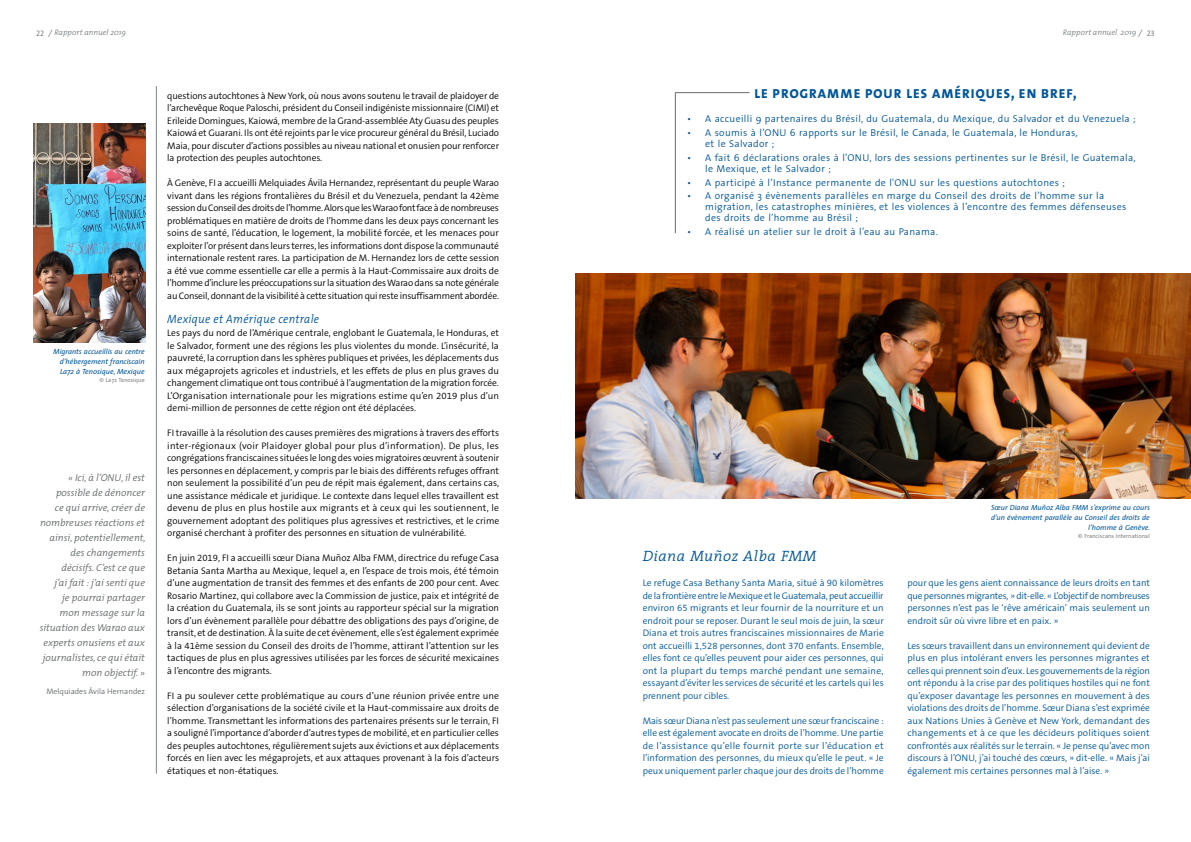
<style>
.page{position:relative;width:1191px;height:842px;background:#fff}
.page>*{position:absolute;margin:0;border:0;box-sizing:border-box;transform-origin:0 0}
.fi_17_subhead_neu{font:17px "The Mix Bold Caps";letter-spacing:.03em;color:#00569a;scale:.92 1}
.fi_17_head{font:italic 300 15px "The Serif";letter-spacing:.03em;color:#00569a}
.fi_17_subhead_neu-2{font:italic 300 12px "The Mix";letter-spacing:.03em;color:#00569a;scale:.92 1}
.t1{font:300 10px/11px "The Sans";letter-spacing:.03em;color:#00569a}
.fi_17_zitate{font:italic 300 10px/15px "The Mix";color:#676c6e;text-align:right}
.fi_17_fließtext_neu{font:300 9.5px/12.5px "The Sans B W4";color:#000;text-align:justify}
.fi_17_fließtext_neu-2{font:300 9.5px/12.5px "The Sans B W4";color:#00569a;text-align:justify}
.t2{font:italic 300 8px "The Mix";color:#7d8386}
.fi_17_zitat_name{font:300 8px "The Sans";color:#676c6e}
.fi_bildunterschrift{font:italic 7.5px/10px "The Sans";color:#00569a;text-align:justify}
.bildnachweis_neu{font:300 6px "The Sans";color:#706f6f}
.s1{font-family:"The Sans Caps";font-weight:400;font-style:normal}
.s2{font-size:11px}
</style>
<div class="page">
<hr style="left:676px;top:92px;width:73px;height:1px;background:#676c6e">
<hr style="left:675px;top:92px;width:1px;height:141px;background:#676c6e">
<img style="left:34px;top:124px;width:111px;height:219px">
<hr style="left:156px;top:86px;width:1px;height:688px;background:#7d8386">
<img style="left:575px;top:274px;width:616px;height:224px">
<p class="t2" style="left:36px;top:26px;width:92px"><span class="s1">22</span> <span class="s2">/</span> Rapport annuel 2019</p>
<p class="t2" style="left:1063px;top:26px;width:93px">Rapport annuel 2019 <span class="s2">/</span> <span class="s1">23</span></p>
<p class="fi_bildunterschrift" style="left:60px;top:346px;width:86px;text-indent:-7px">Migrants accueillis au centre d’hébergement franciscain La72 à Tenosique, Mexique</p>
<p class="bildnachweis_neu" style="left:99px;top:375px;width:47px">© La72 Tenosique</p>
<p class="fi_17_zitate" style="left:40px;top:470px;width:107px">« Ici, à l’ONU, il est possible de dénoncer<br>ce qui arrive, créer de nombreuses réactions et ainsi, potentiellement, des changements décisifs. C’est ce que<br>j’ai fait : j’ai senti que<br>je pourrai partager<br>mon message sur la situation des Warao aux experts onusiens et aux journalistes, ce qui était mon objectif. »</p>
<p class="fi_17_zitat_name" style="left:46px;top:685px;width:100px">Melquiades Ávila Hernandez</p>
<p class="fi_17_fließtext_neu" style="left:167px;top:89px;width:333px">questions autochtones à New York, où nous avons soutenu le travail de plaidoyer de l’archevêque Roque Paloschi, président du Conseil indigéniste missionnaire (CIMI) et Erileide Domingues, Kaiowá, membre de la Grand-assemblée Aty Guasu des peuples Kaiowá et Guarani. Ils ont été rejoints par le vice procureur général du Brésil, Luciado Maia, pour discuter d’actions possibles au niveau national et onusien pour renforcer la protection des peuples autochtones.</p>
<p class="fi_17_fließtext_neu" style="left:167px;top:177px;width:333px">À Genève, FI a accueilli Melquiades Ávila Hernandez, représentant du peuple Warao vivant dans les régions frontalières du Brésil et du Venezuela, pendant la 42ème session du Conseil des droits de l’homme. Alors que les Warao font face à de nombreuses problématiques en matière de droits de l’homme dans les deux pays concernant les soins de santé, l’éducation, le logement, la mobilité forcée, et les menaces pour exploiter l’or présent dans leurs terres, les informations dont dispose la communauté internationale restent rares. La participation de M. Hernandez lors de cette session a été vue comme essentielle car elle a permis à la Haut-Commissaire aux droits de l’homme d’inclure les préoccupations sur la situation des Warao dans sa note générale au Conseil, donnant de la visibilité à cette situation qui reste insuffisamment abordée.</p>
<p class="fi_17_subhead_neu-2" style="left:167px;top:309px;width:167px">Mexique et Amérique centrale</p>
<p class="fi_17_fließtext_neu" style="left:167px;top:327px;width:333px">Les pays du nord de l’Amérique centrale, englobant le Guatemala, le Honduras, et le Salvador, forment une des régions les plus violentes du monde. L’insécurité, la pauvreté, la corruption dans les sphères publiques et privées, les déplacements dus aux mégaprojets agricoles et industriels, et les effets de plus en plus graves du changement climatique ont tous contribué à l’augmentation de la migration forcée.<br>L’Organisation internationale pour les migrations estime qu’en 2019 plus d’un demi-million de personnes de cette région ont été déplacées.</p>
<p class="fi_17_fließtext_neu" style="left:167px;top:427px;width:333px">FI travaille à la résolution des causes premières des migrations à travers des efforts inter-régionaux (voir Plaidoyer global pour plus d’information). De plus, les congrégations franciscaines situées le long des voies migratoires œuvrent à soutenir les personnes en déplacement, y compris par le biais des différents refuges offrant non seulement la possibilité d’un peu de répit mais également, dans certains cas, une assistance médicale et juridique. Le contexte dans lequel elles travaillent est devenu de plus en plus hostile aux migrants et à ceux qui les soutiennent, le gouvernement adoptant des politiques plus agressives et restrictives, et le crime organisé cherchant à profiter des personnes en situation de vulnérabilité.</p>
<p class="fi_17_fließtext_neu" style="left:167px;top:552px;width:333px">En juin 2019, FI a accueilli sœur Diana Muñoz Alba FMM, directrice du refuge Casa Betania Santa Martha au Mexique, lequel a, en l’espace de trois mois, été témoin d’une augmentation de transit des femmes et des enfants de 200 pour cent. Avec Rosario Martinez, qui collabore avec la Commission de justice, paix et intégrité de la création du Guatemala, ils se sont joints au rapporteur spécial sur la migration lors d’un évènement parallèle pour débattre des obligations des pays d’origine, de transit, et de destination. À la suite de cet évènement, elle s’est également exprimée à la 41ème session du Conseil des droits de l’homme, attirant l’attention sur les tactiques de plus en plus agressives utilisées par les forces de sécurité mexicaines à l’encontre des migrants.</p>
<p class="fi_17_fließtext_neu" style="left:167px;top:689px;width:333px">FI a pu soulever cette problématique au cours d’une réunion privée entre une sélection d’organisations de la société civile et la Haut-commissaire aux droits de l’homme. Transmettant les informations des partenaires présents sur le terrain, FI a souligné l’importance d’aborder d’autres types de mobilité, et en particulier celles des peuples autochtones, régulièrement sujets aux évictions et aux déplacements forcés en lien avec les mégaprojets, et aux attaques provenant à la fois d’acteurs étatiques et non-étatiques.</p>
<p class="fi_17_subhead_neu" style="left:754px;top:78px;width:352px">le programme pour les amériques, en bref,</p>
<p class="t1" style="left:687px;top:113px;width:450px">• A accueilli 9 partenaires du Brésil, du Guatemala, du Mexique, du Salvador et du Venezuela ;</p>
<p class="t1" style="left:705px;top:127px;width:374px;text-indent:-18px">• A soumis à l’ONU 6 rapports sur le Brésil, le Canada, le Guatemala, le Honduras, et le Salvador ;</p>
<p class="t1" style="left:705px;top:151px;width:432px;text-indent:-18px">• A fait 6 déclarations orales à l’ONU, lors des sessions pertinentes sur le Brésil, le Guatemala, le Mexique, et le Salvador ;</p>
<p class="t1" style="left:687px;top:176px;width:379px">• A participé à l’Instance permanente de l'ONU sur les questions autochtones ;</p>
<p class="t1" style="left:705px;top:190px;width:423px;text-indent:-18px">• A organisé 3 évènements parallèles en marge du Conseil des droits de l’homme sur la migration, les catastrophes minières, et les violences à l’encontre des femmes défenseuses des droits de l’homme au Brésil ;</p>
<p class="t1" style="left:687px;top:226px;width:252px">• A réalisé un atelier sur le droit à l’eau au Panama.</p>
<p class="fi_17_head" style="left:643px;top:544px;width:175px">Diana Muñoz Alba FMM</p>
<p class="fi_17_fließtext_neu-2" style="left:643px;top:577px;width:243px">Le refuge Casa Bethany Santa Maria, situé à 90 kilomètres de la frontière entre le Mexique et le Guatemala, peut accueillir environ 65 migrants et leur fournir de la nourriture et un endroit pour se reposer. Durant le seul mois de juin, la sœur Diana et trois autres franciscaines missionnaires de Marie ont accueilli 1,528 personnes, dont 370 enfants. Ensemble, elles font ce qu’elles peuvent pour aider ces personnes, qui ont la plupart du temps marché pendant une semaine, essayant d’éviter les services de sécurité et les cartels qui les prennent pour cibles.</p>
<p class="fi_17_fließtext_neu-2" style="left:643px;top:714px;width:243px">Mais sœur Diana n’est pas seulement une sœur franciscaine : elle est également avocate en droits de l’homme. Une partie de l’assistance qu’elle fournit porte sur l’éducation et l’information des personnes, du mieux qu’elle le peut. « Je peux uniquement parler chaque jour des droits de l’homme</p>
<p class="fi_bildunterschrift" style="left:991px;top:502px;width:161px;text-align:right">Sœur Diana Muñoz Alba FMM s’exprime au cours d’un évènement parallèle au Conseil des droits de l’homme à Genève.</p>
<p class="bildnachweis_neu" style="left:1078px;top:531px;width:73px">© Franciscans International</p>
<p class="fi_17_fließtext_neu-2" style="left:907px;top:577px;width:244px">pour que les gens aient connaissance de leurs droits en tant que personnes migrantes, » dit-elle. « L’objectif de nombreuses personnes n’est pas le ‘rêve américain’ mais seulement un endroit sûr où vivre libre et en paix. »</p>
<p class="fi_17_fließtext_neu-2" style="left:907px;top:639px;width:244px">Les sœurs travaillent dans un environnement qui devient de plus en plus intolérant envers les personnes migrantes et celles qui prennent soin d’eux. Les gouvernements de la région ont répondu à la crise par des politiques hostiles qui ne font qu’exposer davantage les personnes en mouvement à des violations des droits de l’homme. Sœur Diana s’est exprimée aux Nations Unies à Genève et New York, demandant des changements et à ce que les décideurs politiques soient confrontés aux réalités sur le terrain. « Je pense qu’avec mon discours à l’ONU, j’ai touché des cœurs, » dit-elle. « Mais j’ai également mis certaines personnes mal à l’aise. »</p>
</div>
